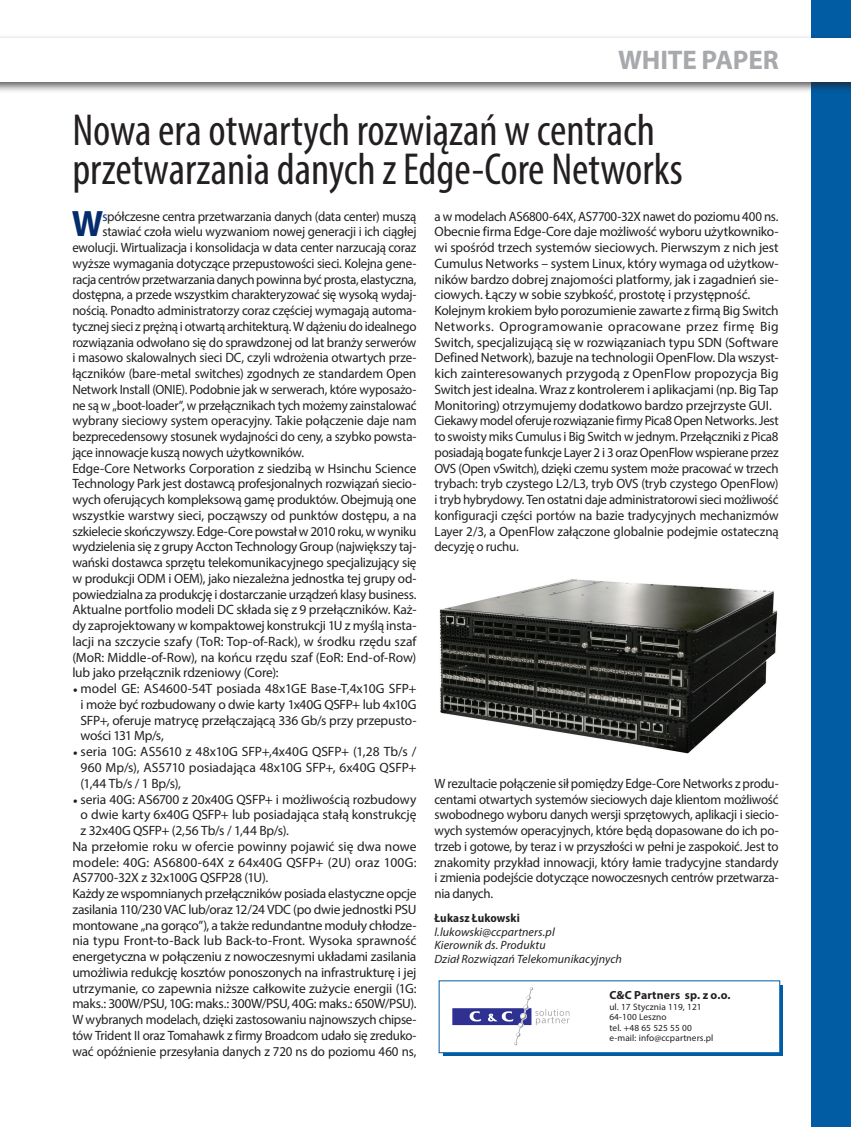
<style>
.page{position:relative;width:851px;height:1127px;background:#fff}
.page>*{position:absolute;margin:0;border:0;box-sizing:border-box;transform-origin:0 0}
.whitepaper_tyt{font:condensed 45px/39px "Myriad Pro";color:#231f20}
.Net_TEKST_OK_2008{font:700 36.9px "Myriad Pro";color:#052c6d;scale:.96 1}
.t1{font:700 27px "Myriad Pro";letter-spacing:-.005em;color:#a8a9ad}
.Net_TEKST_OK_2008-2{font:13.5px/15.8px "Myriad Pro";letter-spacing:-.015em;color:#231f20;text-align:justify}
.Net_TEKST_OK_2008-3{font:13.5px/15.8px "Myriad Pro";letter-spacing:-.015em;color:#231f20;text-align:justify;scale:.96 1}
.Net_TEKST_OK_2008-4{font:italic 12px "Myriad Pro";letter-spacing:.005em;color:#231f20}
.Net_TEKST_OK_2008-5{font:700 semi-condensed 12px "Myriad Pro";letter-spacing:.015em;color:#231f20}
.Net_TEKST_OK_2008-6{font:700 11.85px "Myriad Pro";letter-spacing:.015em;color:#231f20}
.Net_TEKST_OK_2008-7{font:9.3px "Myriad Pro";letter-spacing:.015em;color:#231f20}
.s1{color:#052c6d}
.s2{font-family:"Arno Pro";font-size:15px}
</style>
<div class="page">
<div style="left:811px;top:0;width:39px;height:1127px;background:#015ca3"></div>
<div style="left:443px;top:985px;width:339px;height:71px;background:#015ca3"></div>
<div style="left:438px;top:980px;width:342px;height:73px;background:#fff;border:1px solid #015ca3"></div>
<svg style="left:452px;top:987px;width:117px;height:58px"></svg>
<div style="left:0;top:34px;width:850px;height:60px;background:#231f20;opacity:.75"></div>
<div style="left:0;top:38px;width:850px;height:43px;background:#fff"></div>
<img style="left:440px;top:579px;width:337px;height:175px">
<p class="t1" style="left:618px;top:42px;width:162px">WHITE PAPER</p>
<p class="whitepaper_tyt" style="left:72px;top:110px;width:611px">Nowa era otwartych rozwiązań w centrach przetwarzania danych z Edge-Core Networks</p>
<p class="Net_TEKST_OK_2008" style="left:72px;top:200px;width:34px">W</p>
<p class="Net_TEKST_OK_2008-3" style="left:102px;top:208px;width:328px"><span class="s1">s</span>półczesne centra przetwarzania danych (data center) muszą</p>
<p class="Net_TEKST_OK_2008-3" style="left:102px;top:224px;width:329px">stawiać czoła wielu wyzwaniom nowej generacji i ich ciągłej</p>
<p class="Net_TEKST_OK_2008-3" style="left:72px;top:239px;width:360px">ewolucji. Wirtualizacja i konsolidacja w data center narzucają coraz</p>
<p class="Net_TEKST_OK_2008-3" style="left:72px;top:255px;width:360px">wyższe wymagania dotyczące przepustowości sieci. Kolejna gene-</p>
<p class="Net_TEKST_OK_2008-3" style="left:72px;top:271px;width:360px">racja centrów przetwarzania danych powinna być prosta, elastyczna,</p>
<p class="Net_TEKST_OK_2008-3" style="left:72px;top:287px;width:360px">dostępna, a przede wszystkim charakteryzować się wysoką wydaj-</p>
<p class="Net_TEKST_OK_2008-3" style="left:72px;top:302px;width:360px">nością. Ponadto administratorzy coraz częściej wymagają automa-</p>
<p class="Net_TEKST_OK_2008-3" style="left:72px;top:318px;width:360px">tycznej sieci z prężną i otwartą architekturą. W dążeniu do idealnego</p>
<p class="Net_TEKST_OK_2008-3" style="left:72px;top:334px;width:360px">rozwiązania odwołano się do sprawdzonej od lat branży serwerów</p>
<p class="Net_TEKST_OK_2008-3" style="left:72px;top:350px;width:360px">i masowo skalowalnych sieci DC, czyli wdrożenia otwartych prze-</p>
<p class="Net_TEKST_OK_2008-3" style="left:72px;top:365px;width:360px">łączników (bare-metal switches) zgodnych ze standardem Open</p>
<p class="Net_TEKST_OK_2008-3" style="left:72px;top:381px;width:360px">Network Install (ONIE). Podobnie jak w serwerach, które wyposażo-</p>
<p class="Net_TEKST_OK_2008-3" style="left:72px;top:397px;width:360px">ne są w „boot-loader”, w przełącznikach tych możemy zainstalować</p>
<p class="Net_TEKST_OK_2008-3" style="left:72px;top:413px;width:360px">wybrany sieciowy system operacyjny. Takie połączenie daje nam</p>
<p class="Net_TEKST_OK_2008-3" style="left:72px;top:428px;width:360px">bezprecedensowy stosunek wydajności do ceny, a szybko powsta-</p>
<p class="Net_TEKST_OK_2008-3" style="left:72px;top:444px;width:243px">jące innowacje kuszą nowych użytkowników.</p>
<p class="Net_TEKST_OK_2008-2" style="left:72px;top:460px;width:345px">Edge-Core Networks Corporation z siedzibą w Hsinchu Science Technology Park jest dostawcą profesjonalnych rozwiązań siecio&shy;wych oferujących kompleksową gamę produktów. Obejmują one wszystkie warstwy sieci, począwszy od punktów dostępu, a na szkielecie skończywszy. Edge-Core powstał w 2010 roku, w wyniku wydzielenia się z grupy Accton Technology Group (największy taj&shy;wański dostawca sprzętu telekomunikacyjnego specjalizujący się w produkcji ODM i OEM), jako niezależna jednostka tej grupy od&shy;powiedzialna za produkcję i dostarczanie urządzeń klasy business.</p>
<p class="Net_TEKST_OK_2008-2" style="left:72px;top:602px;width:345px">Aktualne portfolio modeli DC składa się z 9 przełączników. Każ&shy;dy zaprojektowany w kompaktowej konstrukcji 1U z myślą insta&shy;lacji na szczycie szafy (ToR: Top-of-Rack), w środku rzędu szaf (MoR: Middle-of-Row), na końcu rzędu szaf (EoR: End-of-Row) lub jako przełącznik rdzeniowy (Core):</p>
<p class="Net_TEKST_OK_2008-2" style="left:81px;top:680px;width:337px;text-indent:-8px"><span class="s2">•</span> model GE: AS4600-54T posiada 48x1GE Base-T,4x10G SFP+ i może być rozbudowany o dwie karty 1x40G QSFP+ lub 4x10G SFP+, oferuje matrycę przełączającą 336 Gb/s przy przepusto&shy;wości 131 Mp/s,</p>
<p class="Net_TEKST_OK_2008-2" style="left:81px;top:743px;width:337px;text-indent:-8px"><span class="s2">•</span> seria 10G: AS5610 z 48x10G SFP+,4x40G QSFP+ (1,28 Tb/s / 960 Mp/s), AS5710 posiadająca 48x10G SFP+, 6x40G QSFP+ (1,44 Tb/s / 1 Bp/s),</p>
<p class="Net_TEKST_OK_2008-2" style="left:81px;top:791px;width:337px;text-indent:-8px"><span class="s2">•</span> seria 40G: AS6700 z 20x40G QSFP+ i możliwością rozbudowy o dwie karty 6x40G QSFP+ lub posiadająca stałą konstrukcję z 32x40G QSFP+ (2,56 Tb/s / 1,44 Bp/s).</p>
<p class="Net_TEKST_OK_2008-2" style="left:72px;top:838px;width:345px">Na przełomie roku w ofercie powinny pojawić się dwa nowe modele: 40G: AS6800-64X z 64x40G QSFP+ (2U) oraz 100G:<br>AS7700-32X z 32x100G QSFP28 (1U).</p>
<p class="Net_TEKST_OK_2008-2" style="left:72px;top:885px;width:345px">Każdy ze wspomnianych przełączników posiada elastyczne opcje zasilania 110/230 VAC lub/oraz 12/24 VDC (po dwie jednostki PSU montowane „na gorąco”), a także redundantne moduły chłodze&shy;nia typu Front-to-Back lub Back-to-Front. Wysoka sprawność energetyczna w połączeniu z nowoczesnymi układami zasilania umożliwia redukcję kosztów ponoszonych na infrastrukturę i jej utrzymanie, co zapewnia niższe całkowite zużycie energii (1G: maks.: 300W/PSU, 10G: maks.: 300W/PSU, 40G: maks.: 650W/PSU).</p>
<p class="Net_TEKST_OK_2008-3" style="left:72px;top:1011px;width:360px">W wybranych modelach, dzięki zastosowaniu najnowszych chipse&shy;tów Trident II oraz Tomahawk z firmy Broadcom udało się zreduko&shy;wać opóźnienie przesyłania danych z 720 ns do poziomu 460 ns,</p>
<p class="Net_TEKST_OK_2008-3" style="left:434px;top:208px;width:360px">a w modelach AS6800-64X, AS7700-32X nawet do poziomu 400 ns.</p>
<p class="Net_TEKST_OK_2008-2" style="left:434px;top:224px;width:345px">Obecnie firma Edge-Core daje możliwość wyboru użytkowniko&shy;wi spośród trzech systemów sieciowych. Pierwszym z nich jest Cumulus Networks – system Linux, który wymaga od użytkow&shy;ników bardzo dobrej znajomości platformy, jak i zagadnień sie&shy;ciowych. Łączy w sobie szybkość, prostotę i przystępność.</p>
<p class="Net_TEKST_OK_2008-2" style="left:434px;top:302px;width:345px">Kolejnym krokiem było porozumienie zawarte z firmą Big Switch Networks. Oprogramowanie opracowane przez firmę Big Switch, specjalizującą się w rozwiązaniach typu SDN (Software Defined Network), bazuje na technologii OpenFlow. Dla wszyst&shy;kich zainteresowanych przygodą z OpenFlow propozycja Big Switch jest idealna. Wraz z kontrolerem i aplikacjami (np. Big Tap Monitoring) otrzymujemy dodatkowo bardzo przejrzyste GUI.</p>
<p class="Net_TEKST_OK_2008-3" style="left:434px;top:413px;width:360px">Ciekawy model oferuje rozwiązanie firmy Pica8 Open Networks. Jest to swoisty miks Cumulus i Big Switch w jednym. Przełączniki z Pica8 posiadają bogate funkcje Layer 2 i 3 oraz OpenFlow wspierane przez OVS (Open vSwitch), dzięki czemu system może pracować w trzech trybach: tryb czystego L2/L3, tryb OVS (tryb czystego OpenFlow) i tryb hybrydowy. Ten ostatni daje administratorowi sieci możliwość konfiguracji części portów na bazie tradycyjnych mechanizmów Layer 2/3, a OpenFlow załączone globalnie podejmie ostateczną decyzję o ruchu.</p>
<p class="Net_TEKST_OK_2008-3" style="left:434px;top:775px;width:360px">W rezultacie połączenie sił pomiędzy Edge-Core Networks z produ&shy;centami otwartych systemów sieciowych daje klientom możliwość swobodnego wyboru danych wersji sprzętowych, aplikacji i siecio&shy;wych systemów operacyjnych, które będą dopasowane do ich po&shy;trzeb i gotowe, by teraz i w przyszłości w pełni je zaspokoić. Jest to znakomity przykład innowacji, który łamie tradycyjne standardy i zmienia podejście dotyczące nowoczesnych centrów przetwarza&shy;nia danych.</p>
<p class="Net_TEKST_OK_2008-5" style="left:434px;top:911px;width:87px">Łukasz Łukowski</p>
<p class="Net_TEKST_OK_2008-4" style="left:434px;top:924px;width:122px">l.lukowski@ccpartners.pl</p>
<p class="Net_TEKST_OK_2008-4" style="left:434px;top:937px;width:113px">Kierownik ds. Produktu</p>
<p class="Net_TEKST_OK_2008-4" style="left:434px;top:951px;width:189px">Dział Rozwiązań Telekomunikacyjnych</p>
<p class="Net_TEKST_OK_2008-6" style="left:609px;top:987px;width:123px">C&amp;C Partners sp. z o.o.</p>
<p class="Net_TEKST_OK_2008-7" style="left:609px;top:1001px;width:94px">ul. 17 Stycznia 119, 121</p>
<p class="Net_TEKST_OK_2008-7" style="left:609px;top:1011px;width:59px">64-100 Leszno</p>
<p class="Net_TEKST_OK_2008-7" style="left:609px;top:1022px;width:84px">tel. +48 65 525 55 00</p>
<p class="Net_TEKST_OK_2008-7" style="left:609px;top:1032px;width:105px">e-mail: info@ccpartners.pl</p>
</div>
